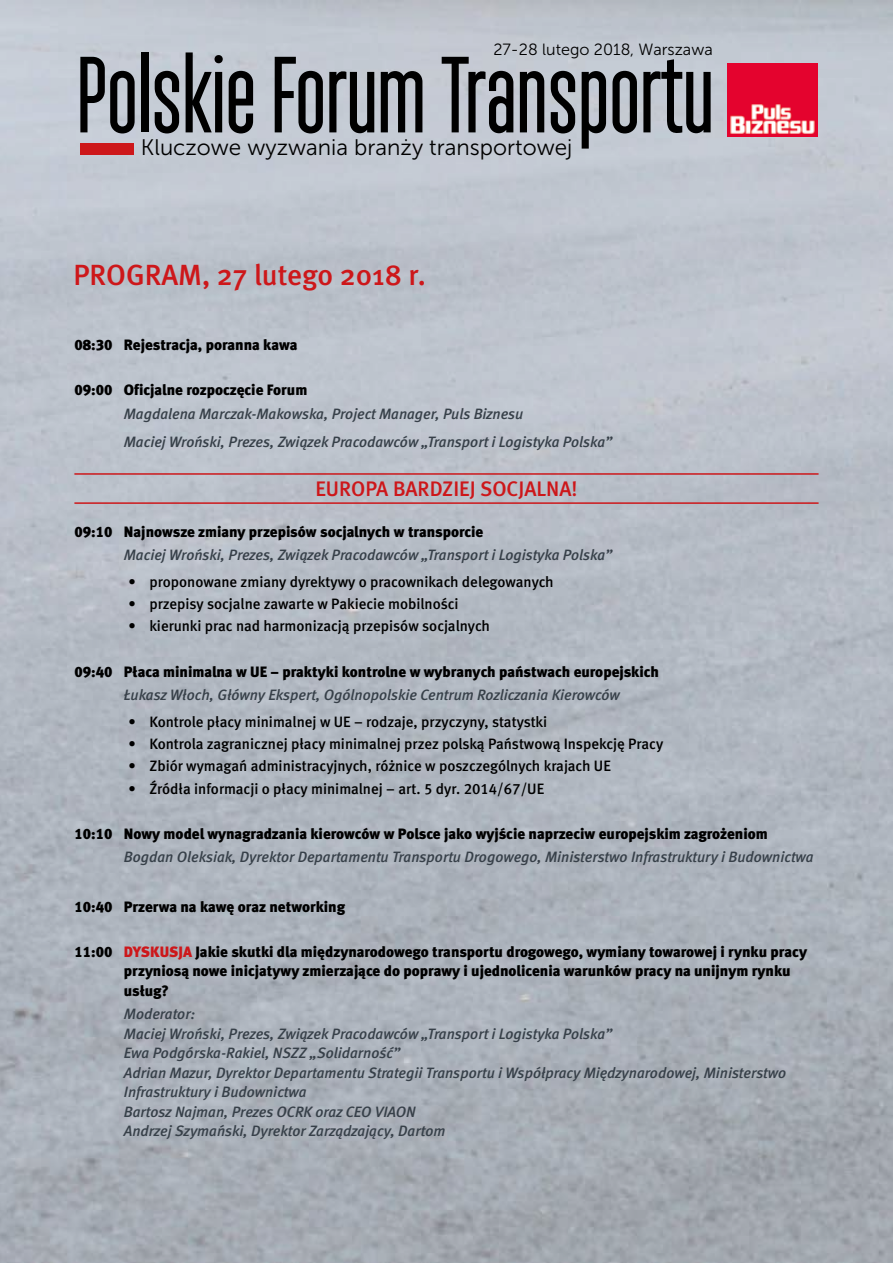
<style>
.page{position:relative;width:893px;height:1263px;background:#fff}
.page>*{position:absolute;margin:0;border:0;box-sizing:border-box;transform-origin:0 0}
.t1{font:500 108px "Monopol";color:#000}
.t2{font:29.25px "Meta Medium CE";color:#cd171a}
.t3{font:22.5px "Museo Sans 300";color:#000}
.t4{font:21px "Meta Medium CELF";color:#cd171a}
.t5{font:16.2px "Museo Sans 300";color:#000}
.t6{font:italic 15px/19.5px "Meta Medium CE";color:#374049}
.t7{font:15px/19.5px "Meta Black CELF";color:#000}
.t8{font:15px "Meta Medium CELF";color:#000}
.s1{color:#cd171a}
</style>
<div class="page">
<div style="left:0;top:0;width:893px;height:1263px;background:linear-gradient(to bottom,#c6ccd6,#a3a9b1)"></div>
<div style="left:80px;top:143px;width:53px;height:12px;background:#cd171a"></div>
<img style="left:728px;top:63px;width:89px;height:73px">
<hr style="left:74px;top:473px;width:745px;height:2px;background:#cd171a">
<hr style="left:74px;top:502px;width:745px;height:2px;background:#cd171a">
<p class="t5" style="left:493px;top:40px;width:221px">27-28 lutego 2018, Warszawa</p>
<h1 class="t1" style="left:77px;top:38px;width:638px">Polskie Forum Transportu</h1>
<h3 class="t3" style="left:141px;top:135px;width:433px">Kluczowe wyzwania branży transportowej</h3>
<h2 class="t2" style="left:73px;top:257px;width:354px">PROGRAM, 27 lutego 2018 r.</h2>
<p class="t7" style="left:74px;top:335px;width:225px">08:30 Rejestracja, poranna kawa</p>
<p class="t7" style="left:74px;top:380px;width:234px">09:00 Oficjalne rozpoczęcie Forum</p>
<p class="t6" style="left:124px;top:400px;width:490px;line-height:28px">Magdalena Marczak-Makowska, Project Manager, Puls Biznesu<br>Maciej Wroński, Prezes, Związek Pracodawców „Transport i Logistyka Polska”</p>
<h3 class="t4" style="left:315px;top:476px;width:264px">EUROPA BARDZIEJ SOCJALNA!</h3>
<p class="t7" style="left:74px;top:522px;width:410px">09:10 Najnowsze zmiany przepisów socjalnych w transporcie</p>
<p class="t6" style="left:124px;top:546px;width:490px">Maciej Wroński, Prezes, Związek Pracodawców „Transport i Logistyka Polska”</p>
<p class="t8" style="left:128px;top:572px;width:427px">• proponowane zmiany dyrektywy o pracownikach delegowanych</p>
<p class="t8" style="left:128px;top:595px;width:332px">• przepisy socjalne zawarte w Pakiecie mobilności</p>
<p class="t8" style="left:128px;top:617px;width:363px">• kierunki prac nad harmonizacją przepisów socjalnych</p>
<p class="t7" style="left:74px;top:661px;width:586px">09:40 Płaca minimalna w UE – praktyki kontrolne w wybranych państwach europejskich</p>
<p class="t6" style="left:124px;top:685px;width:498px">Łukasz Włoch, Główny Ekspert, Ogólnopolskie Centrum Rozliczania Kierowców</p>
<p class="t8" style="left:128px;top:712px;width:420px">• Kontrole płacy minimalnej w UE – rodzaje, przyczyny, statystki</p>
<p class="t8" style="left:128px;top:734px;width:536px">• Kontrola zagranicznej płacy minimalnej przez polską Państwową Inspekcję Pracy</p>
<p class="t8" style="left:128px;top:757px;width:484px">• Zbiór wymagań administracyjnych, różnice w poszczególnych krajach UE</p>
<p class="t8" style="left:128px;top:779px;width:417px">• Źródła informacji o płacy minimalnej – art. 5 dyr. 2014/67/UE</p>
<p class="t7" style="left:74px;top:823px;width:695px">10:10 Nowy model wynagradzania kierowców w Polsce jako wyjście naprzeciw europejskim zagrożeniom</p>
<p class="t6" style="left:124px;top:847px;width:691px">Bogdan Oleksiak, Dyrektor Departamentu Transportu Drogowego, Ministerstwo Infrastruktury i Budownictwa</p>
<p class="t7" style="left:74px;top:896px;width:272px">10:40 Przerwa na kawę oraz networking</p>
<p class="t7" style="left:124px;top:941px;width:685px;text-indent:-50px">11:00 <span class="s1">DYSKUSJA</span> Jakie skutki dla międzynarodowego transportu drogowego, wymiany towarowej i rynku pracy przyniosą nowe inicjatywy zmierzające do poprawy i ujednolicenia warunków pracy na unijnym rynku usług?</p>
<p class="t6" style="left:124px;top:1004px;width:664px">Moderator:<br>Maciej Wroński, Prezes, Związek Pracodawców „Transport i Logistyka Polska”<br>Ewa Podgórska-Rakiel, NSZZ „Solidarność”<br>Adrian Mazur, Dyrektor Departamentu Strategii Transportu i Współpracy Międzynarodowej, Ministerstwo Infrastruktury i Budownictwa<br>Bartosz Najman, Prezes OCRK oraz CEO VIAON<br>Andrzej Szymański, Dyrektor Zarządzający, Dartom</p>
</div>
